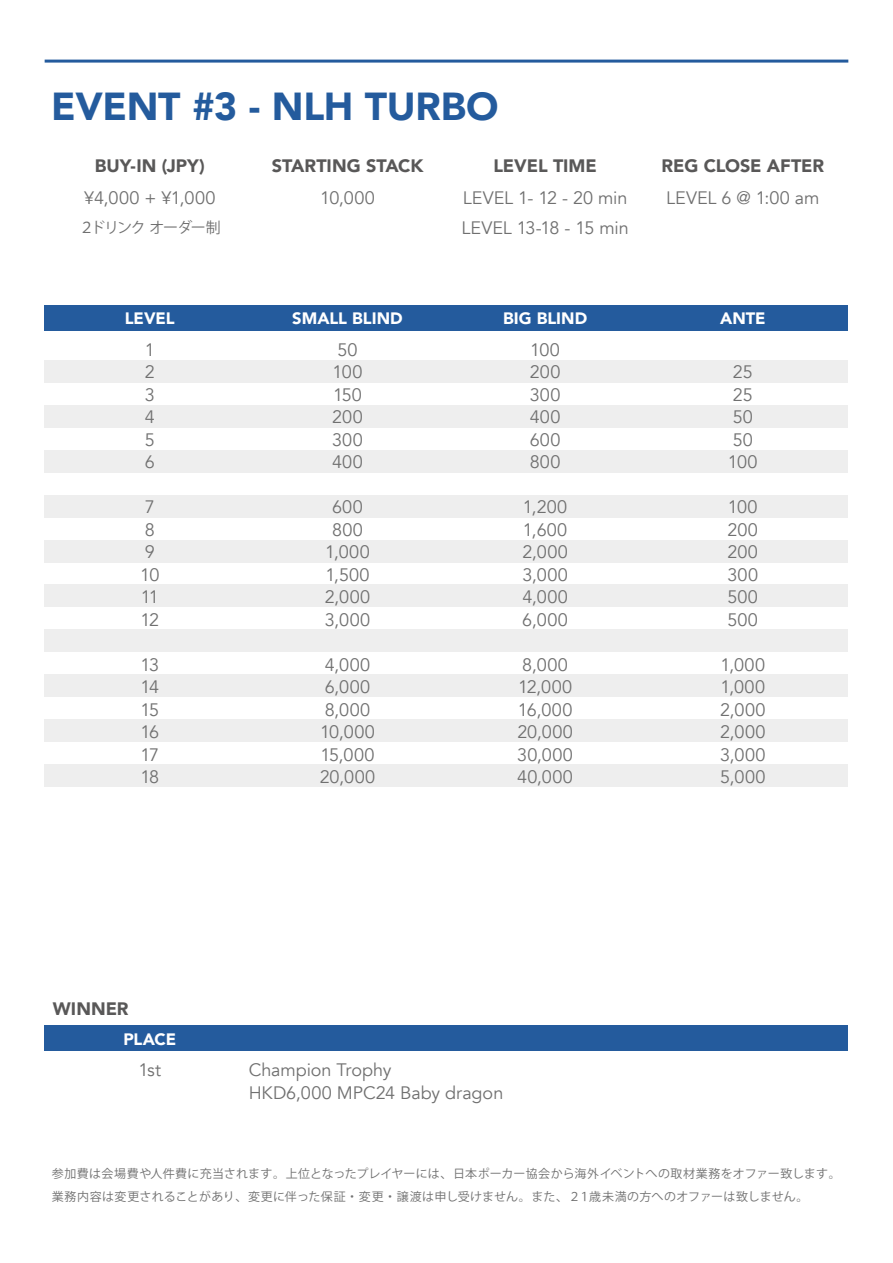
<style>
.page{position:relative;width:893px;height:1263px;background:#fff}
.page>*{position:absolute;margin:0;border:0;box-sizing:border-box;transform-origin:0 0}
.t1{font:900 39px "Avenir";letter-spacing:-.005em;color:#245b9d}
.t2{font:18px/22.5px "Avenir";letter-spacing:.005em;color:#707070;text-align:justify}
.t3{font:18px/22.5px "Avenir";letter-spacing:.025em;color:#707070}
.t4{font:900 18px "Avenir";color:#595858}
.t5{font:900 16.5px "Avenir";color:#fff}
.t6{font:15px "Koz Go Pr 6 N";letter-spacing:-.09em;color:#707070}
.t7{font:12px/22.5px "Koz Go Pr 6 N";letter-spacing:.015em;color:#707070}
</style>
<div class="page">
<div style="left:45px;top:305px;width:803px;height:25px;background:#245b9d"></div>
<div style="left:45px;top:360px;width:803px;height:23px;background:#eee"></div>
<div style="left:45px;top:405px;width:803px;height:22px;background:#eee"></div>
<div style="left:45px;top:450px;width:803px;height:22px;background:#eee"></div>
<div style="left:45px;top:495px;width:803px;height:22px;background:#eee"></div>
<div style="left:45px;top:540px;width:803px;height:22px;background:#eee"></div>
<div style="left:45px;top:585px;width:803px;height:22px;background:#eee"></div>
<div style="left:45px;top:630px;width:803px;height:22px;background:#eee"></div>
<div style="left:45px;top:674px;width:803px;height:23px;background:#eee"></div>
<div style="left:45px;top:719px;width:803px;height:23px;background:#eee"></div>
<div style="left:45px;top:764px;width:803px;height:23px;background:#eee"></div>
<hr style="left:45px;top:60px;width:803px;height:3px;background:#245b9d">
<div style="left:45px;top:1025px;width:803px;height:26px;background:#245b9d"></div>
<h1 class="t1" style="left:51px;top:73px;width:449px">EVENT #3 - NLH TURBO</h1>
<p class="t4" style="left:95px;top:151px;width:112px">BUY-IN (JPY)</p>
<p class="t2" style="left:84px;top:187px;width:133px">¥4,000 + ¥1,000</p>
<p class="t6" style="left:79px;top:219px;width:143px">２ドリンク オーダー制</p>
<p class="t4" style="left:272px;top:151px;width:153px">STARTING STACK</p>
<p class="t2" style="left:320px;top:187px;width:56px">10,000</p>
<p class="t4" style="left:493px;top:151px;width:105px">LEVEL TIME</p>
<p class="t2" style="left:462px;top:183px;width:169px;line-height:30px">LEVEL 1- 12 - 20 min<br>LEVEL 13-18 - 15 min</p>
<p class="t4" style="left:661px;top:151px;width:164px">REG CLOSE AFTER</p>
<p class="t2" style="left:666px;top:187px;width:155px">LEVEL 6 @ 1:00 am</p>
<p class="t5" style="left:125px;top:304px;width:51px">LEVEL</p>
<p class="t5" style="left:292px;top:304px;width:112px">SMALL BLIND</p>
<p class="t5" style="left:503px;top:304px;width:86px">BIG BLIND</p>
<p class="t5" style="left:720px;top:304px;width:47px">ANTE</p>
<p class="t2" style="left:145px;top:339px;width:12px">1<br>2<br>3<br>4<br>5<br>6</p>
<p class="t2" style="left:140px;top:496px;width:21px;text-align:left">7<br>8<br>9<br>10<br>11<br>12</p>
<p class="t2" style="left:140px;top:654px;width:20px">13<br>14<br>15<br>16<br>17<br>18</p>
<p class="t2" style="left:332px;top:339px;width:32px;text-align:left">50<br>100<br>150<br>200<br>300<br>400</p>
<p class="t3" style="left:325px;top:496px;width:47px;text-align:center">600<br>800<br>1,000<br>1,500<br>2,000<br>3,000</p>
<p class="t3" style="left:320px;top:654px;width:57px">4,000<br>6,000<br>8,000<br>10,000<br>15,000<br>20,000</p>
<p class="t2" style="left:530px;top:339px;width:32px">100<br>200<br>300<br>400<br>600<br>800</p>
<p class="t2" style="left:522px;top:496px;width:47px">1,200<br>1,600<br>2,000<br>3,000<br>4,000<br>6,000</p>
<p class="t3" style="left:517px;top:654px;width:57px">8,000<br>12,000<br>16,000<br>20,000<br>30,000<br>40,000</p>
<p class="t2" style="left:728px;top:361px;width:31px;text-align:left">25<br>25<br>50<br>50<br>100</p>
<p class="t2" style="left:727px;top:496px;width:32px">100<br>200<br>200<br>300<br>500<br>500</p>
<p class="t2" style="left:720px;top:654px;width:47px">1,000<br>1,000<br>2,000<br>2,000<br>3,000<br>5,000</p>
<p class="t4" style="left:53px;top:993px;width:77px">WINNER</p>
<p class="t5" style="left:123px;top:1025px;width:54px">PLACE</p>
<p class="t2" style="left:138px;top:1059px;width:24px">1st</p>
<p class="t2" style="left:249px;top:1059px;width:256px">Champion Trophy<br>HKD6,000 MPC24 Baby dragon</p>
<p class="t7" style="left:52px;top:1163px;width:790px">参加費は会場費や人件費に充当されます。上位となったプレイヤーには、日本ポーカー協会から海外イベントへの取材業務をオファー致します。業務内容は変更されることがあり、変更に伴った保証・変更・譲渡は申し受けません。また、２１歳未満の方へのオファーは致しません。</p>
</div>
